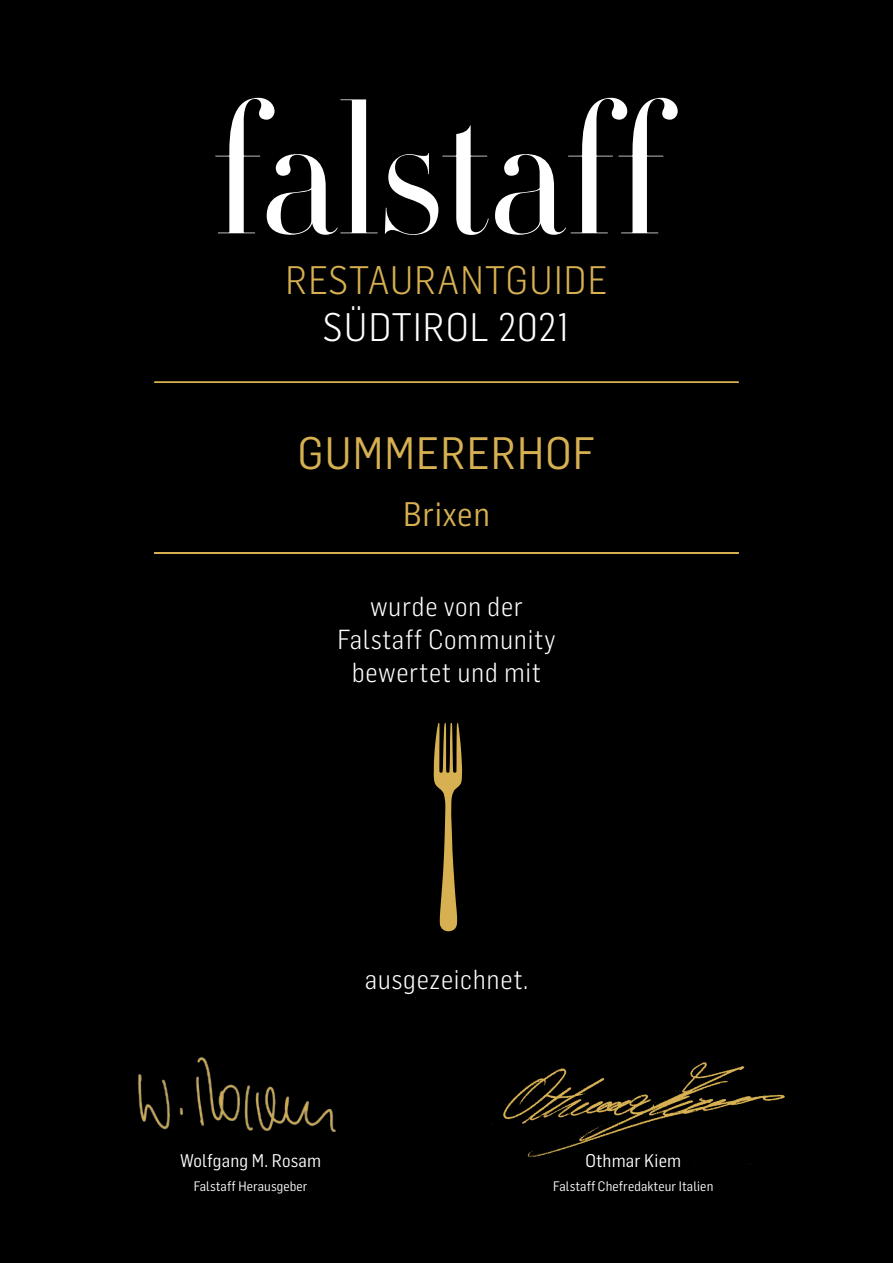
<style>
.page{position:relative;width:893px;height:1263px;background:#000}
.page>*{position:absolute;margin:0;border:0;box-sizing:border-box;transform-origin:0 0}
.t1{font:44.55px "Flama Semicondensed";letter-spacing:.025em;color:#d6b051}
.t2{font:300 39px "Flama Semicondensed";letter-spacing:.035em;color:#d6b051}
.t3{font:300 39px "Flama Semicondensed";letter-spacing:.035em;color:#fff}
.t4{font:33.45px "Flama Semicondensed";letter-spacing:.025em;color:#d6b051}
.t5{font:300 27px/33px "Flama Semicondensed";letter-spacing:.025em;color:#fff;text-align:center}
.t6{font:18px "Flama Semicondensed";letter-spacing:.01em;color:#fff}
.t7{font:13.5px "Flama Semicondensed";letter-spacing:.01em;color:#fff}
</style>
<div class="page">
<img style="left:138px;top:1057px;width:198px;height:75px">
<img style="left:492px;top:1062px;width:293px;height:104px">
<svg style="left:215px;top:98px;width:463px;height:137px"></svg>
<hr style="left:154px;top:381px;width:585px;height:2px;background:#d6b051">
<hr style="left:154px;top:552px;width:585px;height:2px;background:#d6b051">
<svg style="left:434px;top:723px;width:28px;height:208px"></svg>
<h2 class="t2" style="left:286px;top:256px;width:323px">RESTAURANTGUIDE</h2>
<h2 class="t3" style="left:323px;top:302px;width:249px">SÜDTIROL 2021</h2>
<h1 class="t1" style="left:298px;top:424px;width:299px">GUMMERERHOF</h1>
<p class="t4" style="left:403px;top:493px;width:88px">Brixen</p>
<p class="t5" style="left:337px;top:589px;width:220px">wurde von der<br>Falstaff Community bewertet und mit</p>
<p class="t5" style="left:365px;top:962px;width:165px">ausgezeichnet.</p>
<p class="t6" style="left:180px;top:1149px;width:143px">Wolfgang M. Rosam</p>
<p class="t7" style="left:194px;top:1177px;width:115px">Falstaff Herausgeber</p>
<p class="t6" style="left:585px;top:1149px;width:97px">Othmar Kiem</p>
<p class="t7" style="left:553px;top:1177px;width:162px">Falstaff Chefredakteur Italien</p>
</div>
